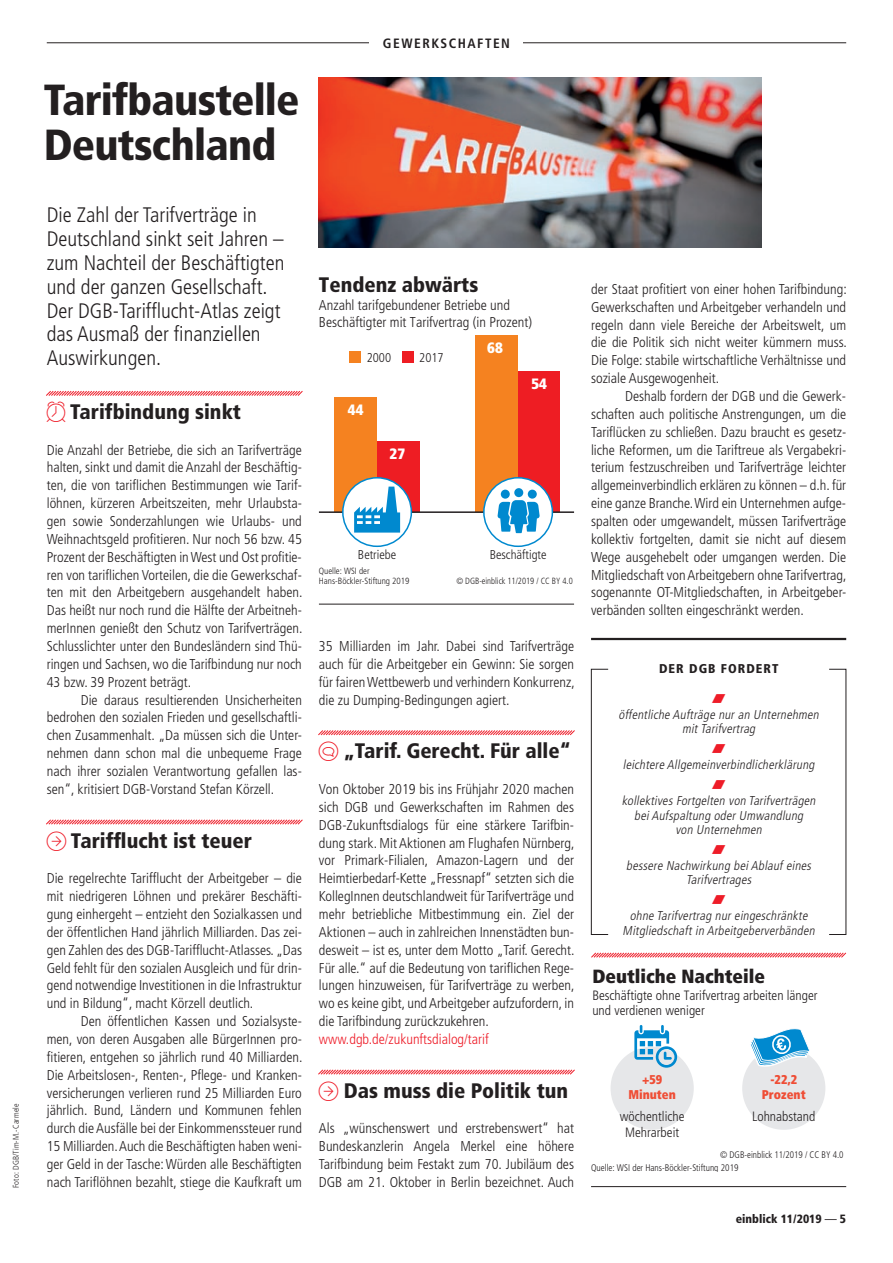
<style>
.page{position:relative;width:893px;height:1263px;background:#fff}
.page>*{position:absolute;margin:0;border:0;box-sizing:border-box;transform-origin:0 0}
.t1{font:900 condensed 43.5px/45px "Frutiger";letter-spacing:-.02em;color:#231f20}
.t2{font:300 condensed 21px/23.9px "Frutiger";color:#231f20}
.t3{font:900 condensed 21px "Frutiger";color:#231f20}
.t4{font:900 condensed 19.05px "Frutiger";color:#231f20}
.t5{font:900 condensed 15px "Frutiger";color:#fff}
.t6{font:300 condensed 14.25px/17.9px "Frutiger";color:#231f20;text-align:justify}
.t7{font:300 condensed 14.25px "Frutiger";color:#ee1c28}
.t8{font:300 condensed 13.5px/15.1px "Frutiger";color:#231f20}
.t9{font:700 condensed 13.5px "Frutiger";letter-spacing:.11em;color:#231f20}
.t10{font:italic 300 condensed 12.75px/14.2px "Frutiger";color:#231f20;text-align:center}
.t11{font:300 condensed 12.75px "Frutiger";color:#231f20}
.t12{font:900 condensed 12.75px/15.1px "Frutiger";color:#ef4d35;text-align:center}
.t13{font:900 condensed 12.75px "Frutiger";letter-spacing:.08em;color:#231f20}
.t14{font:900 condensed 12px "Frutiger";color:#231f20}
.t15{font:300 condensed 9.6px "Frutiger";color:#231f20}
.t16{font:300 condensed 9.6px "Frutiger";color:#231f20;scale:.95 1}
.t17{font:300 condensed 9px/9.8px "Frutiger";color:#231f20}
.t18{font:300 condensed 9px "Frutiger";color:#231f20;scale:.95 1}
.t19{font:300 condensed 8.25px "Frutiger";letter-spacing:.02em;color:#231f20}
.s1{font-weight:400}
</style>
<div class="page">
<hr style="left:591px;top:1186px;width:255px;height:1px;background:#231f20">
<hr style="left:319px;top:604px;width:255px;height:1px;background:#231f20">
<hr style="left:591px;top:638px;width:255px;height:2px;background:#231f20">
<svg style="left:46px;top:819px;width:257px;height:6px"></svg>
<svg style="left:318px;top:730px;width:257px;height:6px"></svg>
<svg style="left:318px;top:1069px;width:257px;height:6px"></svg>
<div style="left:742px;top:1046px;width:83px;height:84px;background:#e6e7e9;border-radius:50%"></div>
<div style="left:611px;top:1046px;width:83px;height:84px;background:#e6e7e9;border-radius:50%"></div>
<svg style="left:634px;top:1025px;width:43px;height:43px"></svg>
<svg style="left:747px;top:1028px;width:63px;height:40px"></svg>
<hr style="left:47px;top:43px;width:799px;height:1px;background:#231f20">
<div style="left:370px;top:35px;width:153px;height:13px;background:#fff"></div>
<svg style="left:591px;top:952px;width:256px;height:6px"></svg>
<div style="left:591px;top:669px;width:17px;height:266px;border:1px solid #231f20"></div>
<img style="left:319px;top:77px;width:442px;height:170px">
<div style="left:377px;top:442px;width:43px;height:70px;background:#ee1d23"></div>
<div style="left:517px;top:372px;width:43px;height:140px;background:#ee1d23"></div>
<div style="left:334px;top:398px;width:43px;height:114px;background:#f58220"></div>
<div style="left:475px;top:335px;width:42px;height:177px;background:#f58220"></div>
<hr style="left:319px;top:511px;width:255px;height:2px;background:#231f20">
<div style="left:343px;top:478px;width:68px;height:68px;background:#fff;border-radius:50%"></div>
<div style="left:342px;top:477px;width:70px;height:70px;border:2px solid #0089cf;border-radius:50%"></div>
<div style="left:484px;top:478px;width:68px;height:68px;background:#fff;border-radius:50%"></div>
<div style="left:483px;top:477px;width:70px;height:70px;border:2px solid #0089cf;border-radius:50%"></div>
<svg style="left:354px;top:487px;width:46px;height:46px"></svg>
<svg style="left:497px;top:488px;width:43px;height:45px"></svg>
<div style="left:349px;top:351px;width:12px;height:12px;background:#f58220"></div>
<div style="left:402px;top:351px;width:12px;height:12px;background:#ee1d23"></div>
<svg style="left:46px;top:391px;width:257px;height:5px"></svg>
<p class="t19" style="left:11px;top:1188px;width:86px;rotate:-90deg">Foto: DGB/Tim-M.-Carmele</p>
<h1 class="t1" style="left:44px;top:78px;width:257px">Tarifbaustelle<br>Deutschland</h1>
<p class="t9" style="left:383px;top:36px;width:129px">GEWERKSCHAFTEN</p>
<h2 class="t2" style="left:47px;top:203px;width:239px">Die Zahl der Tarifverträge in<br>Deutschland sinkt seit Jahren – zum Nachteil der Beschäftigten und der ganzen Gesellschaft.<br>Der DGB-Tarifflucht-Atlas zeigt das Ausmaß der finanziellen<br>Auswirkungen.</h2>
<h2 class="t3" style="left:70px;top:399px;width:172px">Tarifbindung sinkt</h2>
<p class="t6" style="left:47px;top:441px;width:257px">Die Anzahl der Betriebe, die sich an Tarifverträge halten, sinkt und damit die Anzahl der Beschäftig&shy;ten, die von tariflichen Bestimmungen wie Tarif&shy;löhnen, kürzeren Arbeitszeiten, mehr Urlaubsta&shy;gen sowie Sonderzahlungen wie Urlaubs- und Weihnachtsgeld profitieren. Nur noch 56 bzw. 45<br>Prozent der Beschäftigten in West und Ost profitie&shy;ren von tariflichen Vorteilen, die die Gewerkschaf&shy;ten mit den Arbeitgebern ausgehandelt haben.<br>Das heißt nur noch rund die Hälfte der Arbeitneh&shy;merInnen genießt den Schutz von Tarifverträgen.<br>Schlusslichter unter den Bundesländern sind Thü&shy;ringen und Sachsen, wo die Tarifbindung nur noch 43 bzw. 39 Prozent beträgt.</p>
<p class="t6" style="left:47px;top:691px;width:257px;text-indent:34px">Die daraus resultierenden Unsicherheiten bedrohen den sozialen Frieden und gesellschaftli&shy;chen Zusammenhalt. „Da müssen sich die Unter&shy;nehmen dann schon mal die unbequeme Frage nach ihrer sozialen Verantwortung gefallen las&shy;sen“, kritisiert DGB-Vorstand Stefan Körzell.</p>
<h2 class="t3" style="left:71px;top:827px;width:183px">Tarifflucht ist teuer</h2>
<p class="t6" style="left:47px;top:869px;width:257px">Die regelrechte Tarifflucht der Arbeitgeber – die mit niedrigeren Löhnen und prekärer Beschäfti&shy;gung einhergeht – entzieht den Sozialkassen und der öffentlichen Hand jährlich Milliarden. Das zei&shy;gen Zahlen des des DGB-Tarifflucht-Atlasses. „Das Geld fehlt für den sozialen Ausgleich und für drin&shy;gend notwendige Investitionen in die Infrastruktur und in Bildung“, macht Körzell deutlich.</p>
<p class="t6" style="left:47px;top:1012px;width:257px;text-indent:34px">Den öffentlichen Kassen und Sozialsyste&shy;men, von deren Ausgaben alle BürgerInnen pro&shy;fitieren, entgehen so jährlich rund 40 Milliarden.<br>Die Arbeitslosen-, Renten-, Pflege- und Kranken&shy;versicherungen verlieren rund 25 Milliarden Euro jährlich. Bund, Ländern und Kommunen fehlen durch die Ausfälle bei der Einkommenssteuer rund 15 Milliarden. Auch die Beschäftigten haben weni&shy;ger Geld in der Tasche: Würden alle Beschäftigten nach Tariflöhnen bezahlt, stiege die Kaufkraft um</p>
<h2 class="t3" style="left:319px;top:272px;width:161px">Tendenz abwärts</h2>
<p class="t6" style="left:319px;top:297px;width:215px;line-height:16.5px">Anzahl tarifgebundener Betriebe und<br>Beschäftigter mit Tarifvertrag (in Prozent)</p>
<p class="t11" style="left:367px;top:351px;width:26px">2000</p>
<p class="t11" style="left:419px;top:351px;width:26px">2017</p>
<p class="t5" style="left:348px;top:401px;width:17px">44</p>
<p class="t5" style="left:390px;top:445px;width:17px">27</p>
<p class="t5" style="left:487px;top:339px;width:17px">68</p>
<p class="t5" style="left:531px;top:374px;width:17px">54</p>
<p class="t11" style="left:358px;top:547px;width:40px">Betriebe</p>
<p class="t11" style="left:490px;top:547px;width:58px">Beschäftigte</p>
<p class="t17" style="left:319px;top:566px;width:92px">Quelle: WSI der<br>Hans-Böckler-Stiftung 2019</p>
<p class="t18" style="left:456px;top:576px;width:124px">© DGB-einblick 11/2019 / CC BY 4.0</p>
<p class="t6" style="left:319px;top:637px;width:257px">35 Milliarden im Jahr. Dabei sind Tarifverträge auch für die Arbeitgeber ein Gewinn: Sie sorgen für fairen Wettbewerb und verhindern Konkurrenz, die zu Dumping-Bedingungen agiert.</p>
<h2 class="t3" style="left:344px;top:738px;width:228px">„Tarif. Gerecht. Für alle“</h2>
<p class="t6" style="left:319px;top:780px;width:257px">Von Oktober 2019 bis ins Frühjahr 2020 machen sich DGB und Gewerkschaften im Rahmen des DGB-Zukunftsdialogs für eine stärkere Tarifbin&shy;dung stark. Mit Aktionen am Flughafen Nürnberg, vor Primark-Filialen, Amazon-Lagern und der Heimtierbedarf-Kette „Fressnapf“ setzten sich die KollegInnen deutschlandweit für Tarifverträge und mehr betriebliche Mitbestimmung ein. Ziel der Aktionen – auch in zahlreichen Innenstädten bun&shy;desweit – ist es, unter dem Motto „Tarif. Gerecht.<br>Für alle.“ auf die Bedeutung von tariflichen Rege&shy;lungen hinzuweisen, für Tarifverträge zu werben, wo es keine gibt, und Arbeitgeber aufzufordern, in die Tarifbindung zurückzukehren.</p>
<p class="t7" style="left:319px;top:1031px;width:171px">www.dgb.de/zukunftsdialog/tarif</p>
<h2 class="t3" style="left:344px;top:1078px;width:226px">Das muss die Politik tun</h2>
<p class="t6" style="left:319px;top:1120px;width:257px">Als „wünschenswert und erstrebenswert“ hat Bundeskanzlerin Angela Merkel eine höhere Tarifbindung beim Festakt zum 70. Jubiläum des DGB am 21. Oktober in Berlin bezeichnet. Auch</p>
<p class="t6" style="left:591px;top:280px;width:257px">der Staat profitiert von einer hohen Tarifbindung:<br>Gewerkschaften und Arbeitgeber verhandeln und regeln dann viele Bereiche der Arbeitswelt, um die die Politik sich nicht weiter kümmern muss.<br>Die Folge: stabile wirtschaftliche Verhältnisse und soziale Ausgewogenheit.</p>
<p class="t6" style="left:591px;top:387px;width:257px;text-indent:34px">Deshalb fordern der DGB und die Gewerk&shy;schaften auch politische Anstrengungen, um die Tariflücken zu schließen. Dazu braucht es gesetz&shy;liche Reformen, um die Tariftreue als Vergabekri&shy;terium festzuschreiben und Tarifverträge leichter allgemeinverbindlich erklären zu können – d.h. für eine ganze Branche. Wird ein Unternehmen aufge&shy;spalten oder umgewandelt, müssen Tarifverträge kollektiv fortgelten, damit sie nicht auf diesem Wege ausgehebelt oder umgangen werden. Die Mitgliedschaft von Arbeitgebern ohne Tarifvertrag, sogenannte OT-Mitgliedschaften, in Arbeitgeber&shy;verbänden sollten eingeschränkt werden.</p>
<p class="t13" style="left:659px;top:661px;width:40px">Der DGB</p>
<p class="t13" style="left:721px;top:661px;width:59px">fordert</p>
<p class="t10" style="left:618px;top:707px;width:204px">öffentliche Aufträge nur an Unternehmen mitTarifvertrag</p>
<p class="t10" style="left:623px;top:758px;width:196px">leichtere Allgemeinverbindlicherklärung</p>
<p class="t10" style="left:622px;top:794px;width:198px">kollektives Fortgelten von Tarifverträgen beiAufspaltung oder Umwandlung<br>von Unternehmen</p>
<p class="t10" style="left:626px;top:859px;width:189px">bessere Nachwirkung beiAblauf eines<br>Tarifvertrages</p>
<p class="t10" style="left:623px;top:909px;width:196px">ohne Tarifvertrag nur eingeschränkte<br>Mitgliedschaft in Arbeitgeberverbänden</p>
<h3 class="t4" style="left:592px;top:964px;width:174px">Deutliche Nachteile</h3>
<p class="t8" style="left:592px;top:988px;width:227px">Beschäftigte ohne Tarifvertrag arbeiten länger und verdienen weniger</p>
<p class="t12" style="left:628px;top:1072px;width:49px">+59<br>Minuten</p>
<p class="t12" style="left:762px;top:1072px;width:45px">-22,2<br>Prozent</p>
<p class="t8" style="left:620px;top:1109px;width:66px;text-align:center">wöchentliche<br>Mehrarbeit</p>
<p class="t8" style="left:752px;top:1109px;width:65px">Lohnabstand</p>
<p class="t16" style="left:720px;top:1149px;width:131px">© DGB-einblick 11/2019 / CC BY 4.0</p>
<p class="t15" style="left:591px;top:1162px;width:149px">Quelle: WSI der Hans-Böckler-Stiftung 2019</p>
<p class="t14" style="left:736px;top:1211px;width:112px">einblick 11/2019 <span class="s1">—</span> 5</p>
</div>
